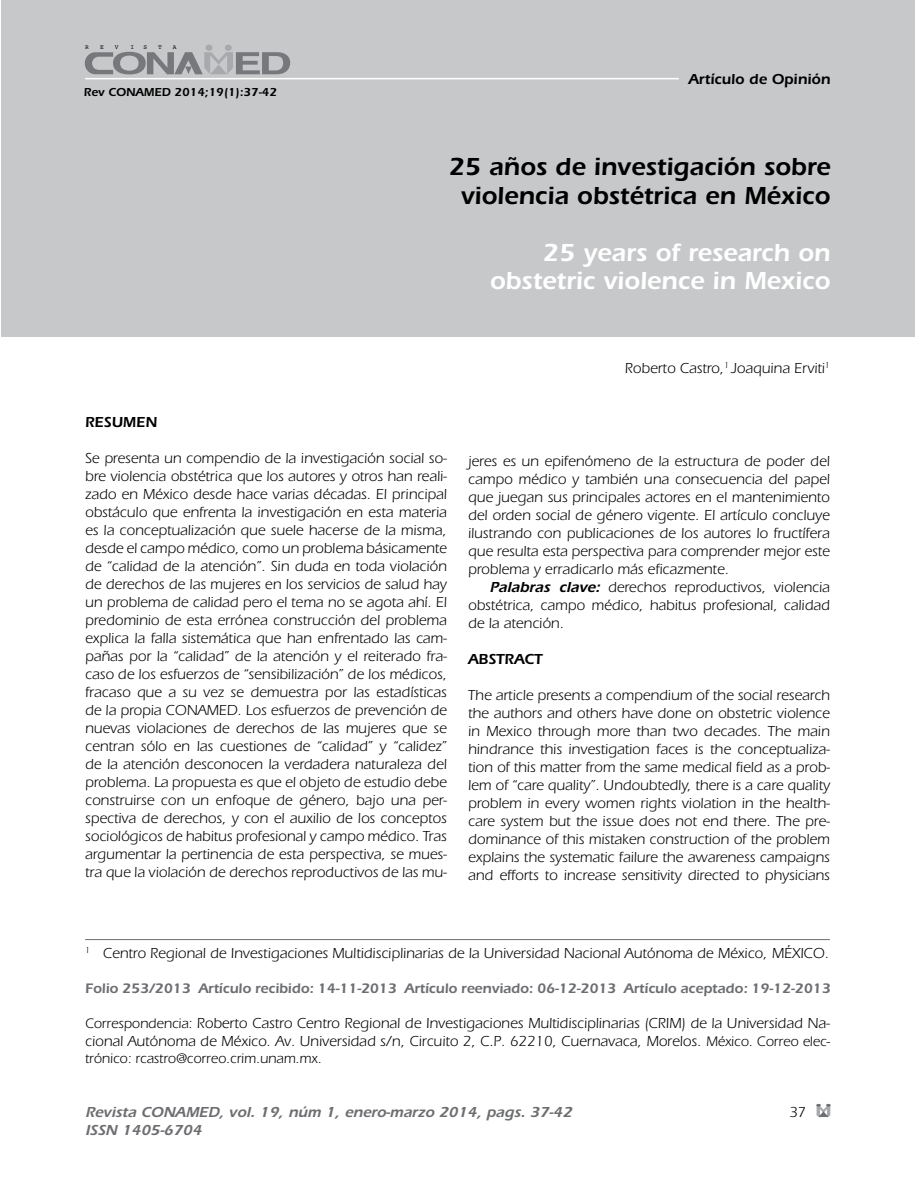
<style>
.page{position:relative;width:915px;height:1191px;background:#fff}
.page>*{position:absolute;margin:0;border:0;box-sizing:border-box;transform-origin:0 0}
.t1{font:600 25.5px/28.5px "Itc Eras";color:#000;text-align:center}
.t2{font:600 25.5px/28.5px "Itc Eras";color:#fff;text-align:right}
.t3{font:15px/18px "Itc Eras";color:#000;text-align:justify}
.t4{font:italic 600 15px/18.3px "Itc Eras";color:#6d6e71}
.t5{font:600 15px "Itc Eras";color:#000}
.t6{font:600 14.25px "Itc Eras";letter-spacing:-.005em;color:#6d6e71}
.t7{font:14.25px "Itc Eras";letter-spacing:-.005em;color:#000}
.t8{font:600 12px "Itc Eras";color:#000}
.t9{font:6.3px "Courier";color:#000}
.s1{font-weight:600;font-style:italic}
.s2{font-size:14.25px}
</style>
<div class="page">
<svg style="left:816px;top:1104px;width:13px;height:12px"></svg>
<div style="left:1px;top:0;width:913px;height:336px;background:#c7c8ca"></div>
<div style="left:205px;top:45px;width:7px;height:6px;background:#a7a9ac;border-radius:50%"></div>
<div style="left:225px;top:45px;width:7px;height:6px;background:#a7a9ac;border-radius:50%"></div>
<svg style="left:85px;top:52px;width:205px;height:22px"></svg>
<hr style="left:85px;top:78px;width:593px;height:1px;background:#fff">
<hr style="left:85px;top:939px;width:744px;height:1px;background:#6d6e71">
<p class="t9" style="left:85px;top:42px;width:5px">R</p>
<p class="t9" style="left:100px;top:42px;width:5px">E</p>
<p class="t9" style="left:115px;top:42px;width:5px">V</p>
<p class="t9" style="left:130px;top:42px;width:5px">I</p>
<p class="t9" style="left:143px;top:42px;width:5px">S</p>
<p class="t9" style="left:158px;top:42px;width:5px">T</p>
<p class="t9" style="left:173px;top:42px;width:5px">A</p>
<p class="t8" style="left:84px;top:85px;width:194px">Rev CONAMED 2014;19(1):37-42</p>
<p class="t5" style="left:688px;top:70px;width:143px">Artículo de Opinión</p>
<h1 class="t1" style="left:448px;top:153px;width:383px">25 años de investigación sobre violencia obstétrica en México</h1>
<h1 class="t2" style="left:489px;top:238px;width:342px">25 years of research on obstetric violence in Mexico</h1>
<p class="t3" style="left:624px;top:359px;width:206px">Roberto Castro,<sup>1</sup> Joaquina Erviti<sup>1</sup></p>
<p class="t5" style="left:85px;top:413px;width:74px">RESUMEN</p>
<p class="t3" style="left:85px;top:449px;width:363px">Se presenta un compendio de la investigación social so&shy;bre violencia obstétrica que los autores y otros han reali&shy;zado en México desde hace varias décadas. El principal obstáculo que enfrenta la investigación en esta materia es la conceptualización que suele hacerse de la misma, desde el campo médico, como un problema básicamente de “calidad de la atención”. Sin duda en toda violación de derechos de las mujeres en los servicios de salud hay un problema de calidad pero el tema no se agota ahí. El predominio de esta errónea construcción del problema explica la falla sistemática que han enfrentado las cam&shy;pañas por la “calidad” de la atención y el reiterado fra&shy;caso de los esfuerzos de “sensibilización” de los médicos, fracaso que a su vez se demuestra por las estadísticas de la propia CONAMED. Los esfuerzos de prevención de nuevas violaciones de derechos de las mujeres que se centran sólo en las cuestiones de “calidad” y “calidez” de la atención desconocen la verdadera naturaleza del problema. La propuesta es que el objeto de estudio debe construirse con un enfoque de género, bajo una per&shy;spectiva de derechos, y con el auxilio de los conceptos sociológicos de habitus profesional y campo médico. Tras argumentar la pertinencia de esta perspectiva, se mues&shy;tra que la violación de derechos reproductivos de las mu-</p>
<p class="t3" style="left:468px;top:452px;width:363px">jeres es un epifenómeno de la estructura de poder del campo médico y también una consecuencia del papel que juegan sus principales actores en el mantenimiento del orden social de género vigente. El artículo concluye ilustrando con publicaciones de los autores lo fructífera que resulta esta perspectiva para comprender mejor este problema y erradicarlo más eficazmente.</p>
<p class="t3" style="left:468px;top:578px;width:363px;text-indent:21px"><span class="s1">Palabras clave:</span> derechos reproductivos, violencia obstétrica, campo médico, habitus profesional, calidad de la atención.</p>
<p class="t5" style="left:468px;top:650px;width:76px">ABSTRACT</p>
<p class="t3" style="left:468px;top:686px;width:363px">The article presents a compendium of the social research the authors and others have done on obstetric violence in Mexico through more than two decades. The main hindrance this investigation faces is the conceptualiza&shy;tion of this matter from the same medical field as a prob&shy;lem of “care quality”. Undoubtedly, there is a care quality problem in every women rights violation in the health&shy;care system but the issue does not end there. The pre&shy;dominance of this mistaken construction of the problem explains the systematic failure the awareness campaigns and efforts to increase sensitivity directed to physicians</p>
<p class="t3" style="left:85px;top:944px;width:745px"><sup>1</sup> Centro Regional de Investigaciones Multidisciplinarias de la Universidad Nacional Autónoma de México, MÉXICO.</p>
<p class="t6" style="left:85px;top:980px;width:746px">Folio 253/2013 Artículo recibido: 14-11-2013 Artículo reenviado: 06-12-2013 Artículo aceptado: 19-12-2013</p>
<p class="t3" style="left:85px;top:1014px;width:746px"><span class="s2">Correspondencia:</span> Roberto Castro Centro Regional de Investigaciones Multidisciplinarias (CRIM) de la Universidad Na&shy;cional Autónoma de México. Av. Universidad s/n, Circuito 2, C.P. 62210, Cuernavaca, Morelos. <span class="s2">México. Correo elec-</span></p>
<p class="t7" style="left:85px;top:1050px;width:238px">trónico: rcastro@correo.crim.unam.mx.</p>
<p class="t4" style="left:85px;top:1102px;width:491px">Revista CONAMED, vol. 19, núm 1, enero-marzo 2014, pags. 37-42<br>ISSN 1405-6704</p>
<p class="t3" style="left:789px;top:1102px;width:18px">37</p>
</div>
